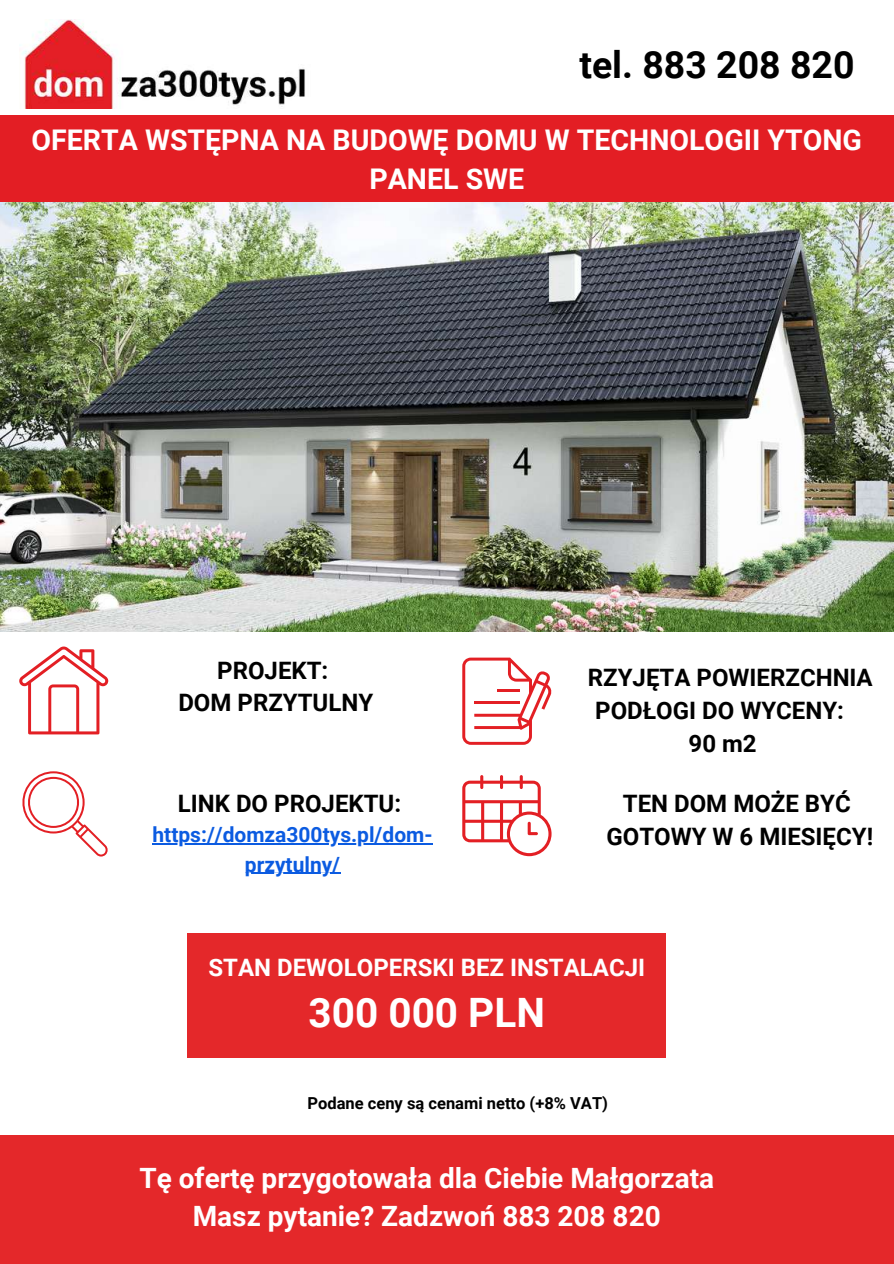
<style>
.page{position:relative;width:894px;height:1264px;background:#fff}
.page>*{position:absolute;margin:0;border:0;box-sizing:border-box;transform-origin:0 0}
.t1{font:700 40.5px "Roboto";color:#fff}
.t2{font:700 37.5px "Roboto";color:#000}
.t3{font:700 28.5px/39.3px "Roboto";color:#fff;text-align:center}
.t4{font:700 27.9px/38.1px "Roboto";color:#fff;text-align:center}
.t5{font:700 24px/32.7px "Roboto";color:#000;text-align:center}
.t6{font:700 24px "Roboto";color:#fff}
.t7{font:700 21px/29.2px "Roboto";color:#0b5be1;text-align:center}
.t8{font:700 16.5px "Roboto";color:#000}
.s1{color:#fff}
</style>
<div class="page">
<div style="left:0;top:115px;width:893px;height:91px;background:#e31e24"></div>
<img style="left:22px;top:19px;width:283px;height:89px">
<svg style="left:19px;top:646px;width:89px;height:88px"></svg>
<svg style="left:22px;top:771px;width:86px;height:85px"></svg>
<svg style="left:462px;top:657px;width:89px;height:87px"></svg>
<hr style="left:497px;top:689px;width:23px;height:3px;background:#e31f24">
<hr style="left:474px;top:701px;width:46px;height:3px;background:#e31f24">
<svg style="left:462px;top:775px;width:89px;height:81px"></svg>
<div style="left:0;top:1134px;width:893px;height:129px;background:#e4282a"></div>
<div style="left:187px;top:933px;width:479px;height:124px;background:#e4282a"></div>
<img style="left:0;top:203px;width:893px;height:428px">
<hr style="left:152px;top:843px;width:280px;height:1px;background:#0b5be1">
<hr style="left:245px;top:872px;width:95px;height:2px;background:#0b5be1">
<h2 class="t2" style="left:579px;top:43px;width:276px">tel. 883 208 820</h2>
<p class="t3" style="left:32px;top:120px;width:831px">OFERTA WSTĘPNA NA BUDOWĘ DOMU W TECHNOLOGII YTONG<br>PANEL SWE</p>
<p class="t5" style="left:178px;top:654px;width:196px">PROJEKT:<br>DOM PRZYTULNY</p>
<p class="t5" style="left:572px;top:661px;width:302px"><span class="s1">P</span>RZYJĘTA POWIERZCHNIA<br>PODŁOGI DO WYCENY:<br>90 m2</p>
<p class="t5" style="left:606px;top:787px;width:268px">TEN DOM MOŻE BYĆ<br>GOTOWY W 6 MIESIĘCY!</p>
<p class="t5" style="left:178px;top:787px;width:225px">LINK DO PROJEKTU:</p>
<p class="t7" style="left:152px;top:820px;width:281px">https://domza300tys.pl/dom&shy;przytulny/</p>
<p class="t6" style="left:208px;top:953px;width:438px">STAN DEWOLOPERSKI BEZ INSTALACJI</p>
<h1 class="t1" style="left:308px;top:989px;width:238px">300 000 PLN</h1>
<p class="t8" style="left:307px;top:1093px;width:302px">Podane ceny są cenami netto (+8% VAT)</p>
<p class="t4" style="left:139px;top:1159px;width:576px">Tę ofertę przygotowała dla Ciebie Małgorzata<br>Masz pytanie? Zadzwoń 883 208 820</p>
</div>
